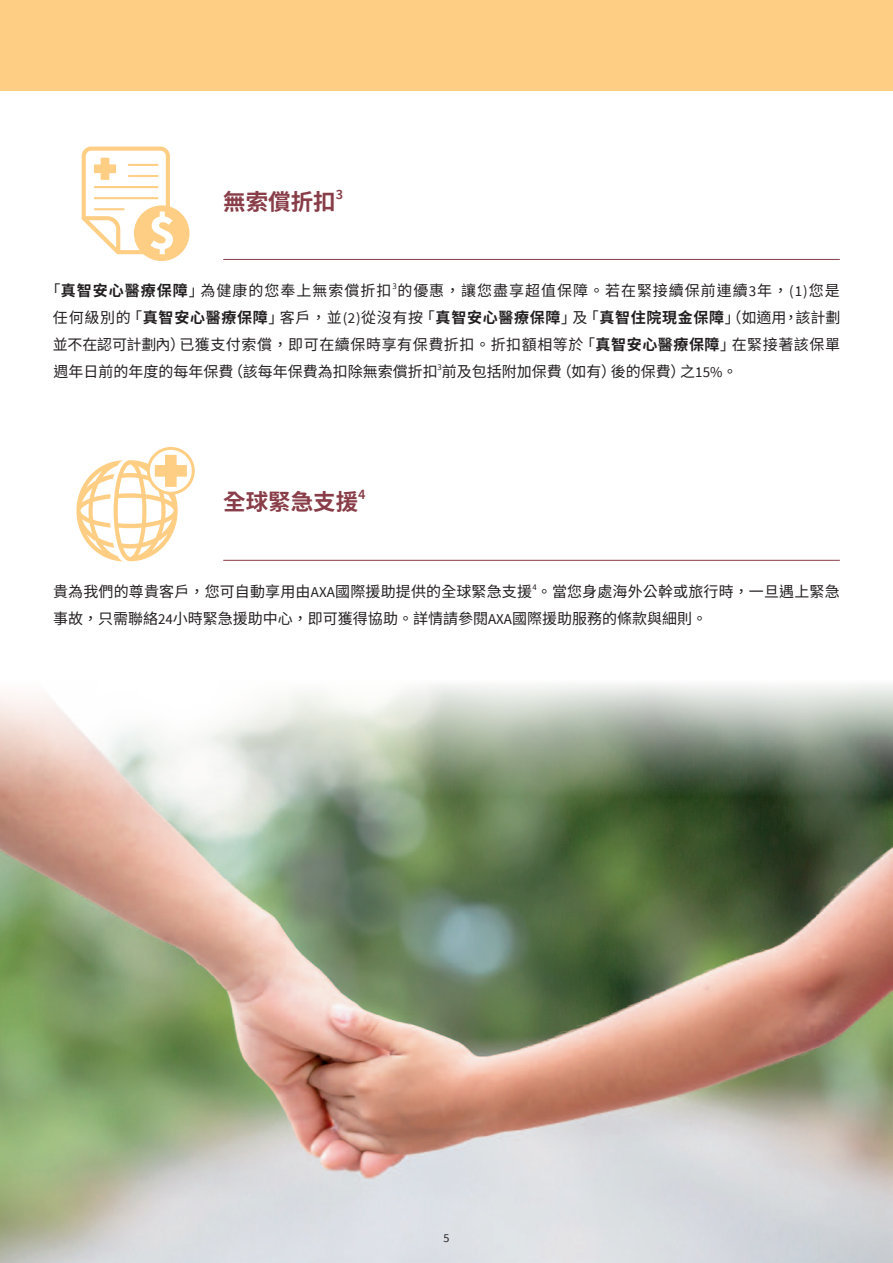
<style>
.page{position:relative;width:893px;height:1263px;background:#fff}
.page>*{position:absolute;margin:0;border:0;box-sizing:border-box;transform-origin:0 0}
.t1{font:700 22.5px "Source Han Sans TW";color:#883d48}
.t2{font:15px/27px "Source Han Sans TW";letter-spacing:.01em;color:#231f20;text-align:justify}
.t3{font:15px "Source Han Sans TW";letter-spacing:.065em;color:#231f20}
.t4{font:600 14.4px "Source Sans Pro";color:#883d48}
.t5{font:12px "Source Sans Pro";color:#231f20}
.t6{font:8.7px "Source Sans Pro";color:#231f20}
.s1{font-weight:700}
.s2{font-family:"Source Sans Pro"}
</style>
<div class="page">
<img style="left:0;top:684px;width:893px;height:579px">
<hr style="left:223px;top:259px;width:617px;height:1px;background:#883d48">
<hr style="left:223px;top:560px;width:617px;height:1px;background:#883d48">
<svg style="left:148px;top:448px;width:45px;height:45px"></svg>
<div style="left:147px;top:447px;width:48px;height:48px;border:3px solid #fece84;border-radius:50%"></div>
<svg style="left:76px;top:455px;width:111px;height:106px"></svg>
<div style="left:134px;top:205px;width:56px;height:56px;background:#fece84;border-radius:50%"></div>
<svg style="left:82px;top:147px;width:91px;height:107px"></svg>
<div style="left:0;top:0;width:893px;height:90px;background:#fece84"></div>
<h1 class="t1" style="left:223px;top:189px;width:114px">無索償折扣</h1>
<p class="t4" style="left:336px;top:184px;width:9px">3</p>
<p class="t6" style="left:392px;top:280px;width:6px">3</p>
<p class="t2" style="left:53px;top:305px;width:789px">任何級別的「<span class="s1">真智安心醫療保障</span>」客戶，並<span class="s2">(2)</span>從沒有按「<span class="s1">真智安心醫療保障</span>」及「<span class="s1">真智住院現金保障</span>」（如適用，該計劃並不在認可計劃內）已獲支付索償，即可在續保時享有保費折扣。折扣額相等於「<span class="s1">真智安心醫療保障</span>」在緊接著該保單週年日前的年度的每年保費（該每年保費為扣除無索償折扣前及包括附加保費（如有）後的保費）之<span class="s2">15%</span>。</p>
<p class="t3" style="left:45px;top:282px;width:796px">「<span class="s1">真智安心醫療保障</span>」為健康的您奉上無索償折扣的優惠，讓您盡享超值保障。若在緊接續保前連續<span class="s2">3</span>年，<span class="s2">(1)</span>您是</p>
<p class="t6" style="left:438px;top:361px;width:6px">3</p>
<h1 class="t1" style="left:223px;top:489px;width:136px">全球緊急支援</h1>
<p class="t4" style="left:358px;top:485px;width:9px">4</p>
<p class="t2" style="left:53px;top:578px;width:788px">貴為我們的尊貴客戶，您可自動享用由<span class="s2">AXA</span>國際援助提供的全球緊急支援。當您身處海外公幹或旅行時，一旦遇上緊急</p>
<p class="t6" style="left:532px;top:581px;width:6px">4</p>
<p class="t2" style="left:53px;top:605px;width:656px">事故，只需聯絡<span class="s2">24</span>小時緊急援助中心，即可獲得協助。詳情請參閱<span class="s2">AXA</span>國際援助服務的條款與細則。</p>
<p class="t5" style="left:443px;top:1230px;width:7px">5</p>
</div>
